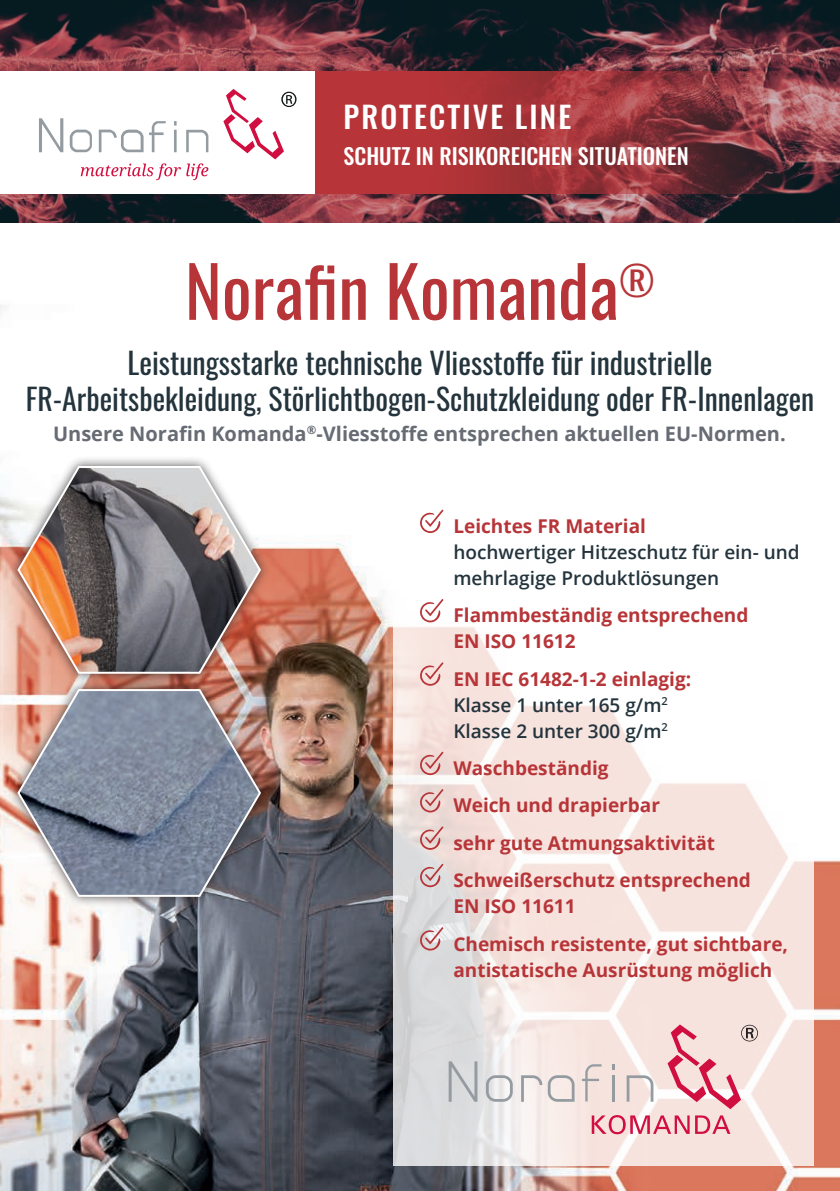
<style>
.page{position:relative;width:840px;height:1191px;background:#fff}
.page>*{position:absolute;margin:0;border:0;box-sizing:border-box;transform-origin:0 0}
.t1{font:70px "Oswald";color:#b73538}
.Überschrift_3_Kopie{font:30px "Oswald";color:#24343d}
.t2{font:500 30px "Oswald";letter-spacing:.07em;color:#fff}
.t3{font:500 22px "Oswald";color:#fff}
.t4{font:700 20px "Open Sans";color:#666b74}
.t5{font:700 19px "Open Sans";color:#b73538}
.t6{font:600 19px "Open Sans";color:#24343d}
</style>
<div class="page">
<img style="left:0;top:305px;width:839px;height:886px">
<div style="left:8px;top:455px;width:263px;height:229px;background:#231f20;opacity:.75"></div>
<img style="left:16px;top:464px;width:246px;height:211px">
<div style="left:8px;top:678px;width:263px;height:230px;background:#231f20;opacity:.75"></div>
<img style="left:16px;top:687px;width:246px;height:211px">
<svg style="left:393px;top:448px;width:420px;height:717px"></svg>
<img style="left:0;top:0;width:839px;height:223px">
<div style="left:0;top:71px;width:315px;height:123px;background:#fff"></div>
<svg style="left:315px;top:71px;width:484px;height:123px;background:#9c363b"></svg>
<svg style="left:39px;top:118px;width:169px;height:34px"></svg>
<svg style="left:223px;top:89px;width:73px;height:70px"></svg>
<svg style="left:81px;top:163px;width:127px;height:17px"></svg>
<svg style="left:667px;top:1024px;width:90px;height:85px;background:#eebfc4"></svg>
<svg style="left:485px;top:1075px;width:27px;height:26px"></svg>
<svg style="left:626px;top:1075px;width:27px;height:26px"></svg>
<svg style="left:520px;top:1075px;width:54px;height:26px"></svg>
<svg style="left:581px;top:1064px;width:20px;height:37px"></svg>
<hr style="left:611px;top:1075px;width:3px;height:26px;background:#959ca1">
<svg style="left:611px;top:1064px;width:3px;height:5px"></svg>
<svg style="left:448px;top:1061px;width:29px;height:40px"></svg>
<svg style="left:591px;top:1115px;width:139px;height:19px;background:#ea9ca9"></svg>
<svg style="left:418px;top:509px;width:25px;height:24px"></svg>
<svg style="left:418px;top:599px;width:25px;height:23px"></svg>
<svg style="left:418px;top:662px;width:25px;height:24px"></svg>
<svg style="left:418px;top:751px;width:25px;height:24px"></svg>
<svg style="left:418px;top:789px;width:25px;height:23px"></svg>
<svg style="left:418px;top:826px;width:25px;height:24px"></svg>
<svg style="left:418px;top:863px;width:25px;height:24px"></svg>
<svg style="left:418px;top:927px;width:25px;height:23px"></svg>
<p class="t2" style="left:343px;top:101px;width:229px">PROTECTIVE LINE</p>
<p class="t3" style="left:343px;top:144px;width:346px">SCHUTZ IN RISIKOREICHEN SITUATIONEN</p>
<p class="t1" style="left:185px;top:229px;width:471px">Norafin Komanda<sup>®</sup></p>
<p class="Überschrift_3_Kopie" style="left:127px;top:336px;width:586px">Leistungsstarke technische Vliesstoffe für industrielle</p>
<p class="Überschrift_3_Kopie" style="left:26px;top:372px;width:789px">FR-Arbeitsbekleidung, Störlichtbogen-Schutzkleidung oder FR-Innenlagen</p>
<p class="t4" style="left:53px;top:419px;width:733px">Unsere Norafin Komanda<sup>®</sup>-Vliesstoffe entsprechen aktuellen EU-Normen.</p>
<p class="t5" style="left:453px;top:513px;width:194px">Leichtes FR Material</p>
<p class="t6" style="left:453px;top:539px;width:347px">hochwertiger Hitzeschutz für ein- und</p>
<p class="t6" style="left:453px;top:565px;width:267px">mehrlagige Produktlösungen</p>
<p class="t5" style="left:453px;top:602px;width:296px">Flammbeständig entsprechend</p>
<p class="t5" style="left:453px;top:628px;width:124px">EN ISO 11612</p>
<p class="t5" style="left:453px;top:665px;width:239px">EN IEC 61482-1-2 einlagig:</p>
<p class="t6" style="left:453px;top:692px;width:216px">Klasse 1 unter 165 g/m<sup>2</sup></p>
<p class="t6" style="left:453px;top:718px;width:216px">Klasse 2 unter 300 g/m<sup>2</sup></p>
<p class="t5" style="left:453px;top:755px;width:157px">Waschbeständig</p>
<p class="t5" style="left:453px;top:792px;width:208px">Weich und drapierbar</p>
<p class="t5" style="left:453px;top:829px;width:263px">sehr gute Atmungsaktivität</p>
<p class="t5" style="left:453px;top:867px;width:299px">Schweißerschutz entsprechend</p>
<p class="t5" style="left:453px;top:893px;width:124px">EN ISO 11611</p>
<p class="t5" style="left:453px;top:930px;width:336px">Chemisch resistente, gut sichtbare,</p>
<p class="t5" style="left:453px;top:956px;width:320px">antistatische Ausrüstung möglich</p>
</div>
